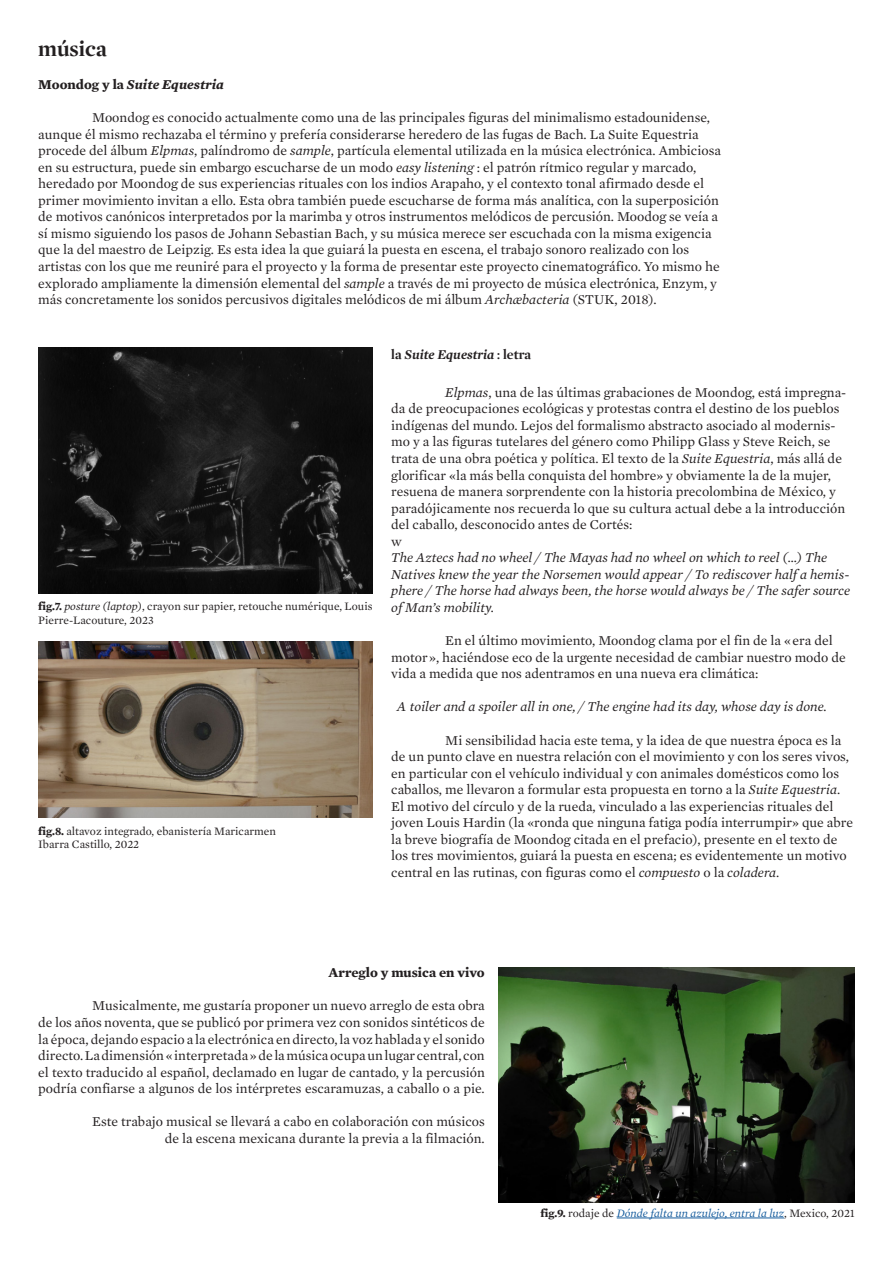
<style>
.page{position:relative;width:893px;height:1263px;background:#fff}
.page>*{position:absolute;margin:0;border:0;box-sizing:border-box;transform-origin:0 0}
.t1{font:700 22.5px "Mercury Display";color:#231f20}
.t2{font:13.8px/16.5px "Mercury Text G1 Roman";color:#231f20}
.t3{font:italic 13.8px/16.5px "Mercury Text G1";color:#231f20}
.t4{font:italic 700 13.8px "Mercury Text G1";color:#231f20}
.t5{font:italic 700 13.8px "Mercury Display";color:#231f20}
.t6{font:700 13.8px "Mercury Text G1";color:#231f20}
.t7{font:11.55px/13.8px "Mercury Text G1 Roman";color:#231f20}
.t8{font:italic 11.55px "Mercury Text G1";color:#175d9e}
.s1{font-style:normal}
.s2{font-family:"Mercury Text G1";font-style:italic}
.s3{font-family:"Mercury Text G2";font-weight:700}
.s4{font-family:"Mercury Text G2";font-weight:700;font-style:normal;color:#231f20}
.s5{font-family:"Mercury Text G1 Roman";font-style:normal;color:#231f20}
</style>
<div class="page">
<hr style="left:617px;top:1218px;width:167px;height:1px;background:#175d9e">
<img style="left:498px;top:967px;width:357px;height:235px">
<img style="left:38px;top:641px;width:334px;height:176px">
<img style="left:39px;top:348px;width:333px;height:246px">
<p class="t1" style="left:38px;top:35px;width:70px">música</p>
<p class="t4" style="left:38px;top:76px;width:187px"><span class="s1">Moondog y la</span> Suite Equestria</p>
<p class="t2" style="left:38px;top:109px;width:684px;text-indent:54px">Moondog es conocido actualmente como una de las principales figuras del minimalismo estadounidense, aunque él mismo rechazaba el término y prefería considerarse heredero de las fugas de Bach. La Suite Equestria procede del álbum <span class="s2">Elpmas</span>, palíndromo de <span class="s2">sample</span>, partícula elemental utilizada en la música electrónica. Ambiciosa en su estructura, puede sin embargo escucharse de un modo <span class="s2">easy listening</span> : el patrón rítmico regular y marcado, heredado por Moondog de sus experiencias rituales con los indios Arapaho, y el contexto tonal afirmado desde el primer movimiento invitan a ello. Esta obra también puede escucharse de forma más analítica, con la superposición de motivos canónicos interpretados por la marimba y otros instrumentos melódicos de percusión. Moodog se veía a sí mismo siguiendo los pasos de Johann Sebastian Bach, y su música merece ser escuchada con la misma exigencia que la del maestro de Leipzig. Es esta idea la que guiará la puesta en escena, el trabajo sonoro realizado con los artistas con los que me reuniré para el proyecto y la forma de presentar este proyecto cinematográfico. Yo mismo he explorado ampliamente la dimensión elemental del <span class="s2">sample</span> a través de mi proyecto de música electrónica, Enzym, y más concretamente los sonidos percusivos digitales melódicos de mi álbum <span class="s2">Archæbacteria</span> (STUK, 2018).</p>
<p class="t7" style="left:38px;top:599px;width:336px"><span class="s3">fig.7.</span> <span class="s2">posture (laptop)</span>, crayon sur papier, retouche numérique, Louis<br>Pierre-Lacouture, 2023</p>
<p class="t7" style="left:38px;top:824px;width:239px"><span class="s3">fig.8.</span> altavoz integrado, ebanistería Maricarmen<br>Ibarra Castillo, 2022</p>
<p class="t5" style="left:391px;top:346px;width:141px"><span class="s1">la</span> Suite Equestria <span class="s1">: letra</span></p>
<p class="t2" style="left:391px;top:384px;width:457px;text-indent:54px"><span class="s2">Elpmas</span>, una de las últimas grabaciones de Moondog, está impregna&shy;da de preocupaciones ecológicas y protestas contra el destino de los pueblos indígenas del mundo. Lejos del formalismo abstracto asociado al modernis&shy;mo y a las figuras tutelares del género como Philipp Glass y Steve Reich, se trata de una obra poética y política. El texto de la <span class="s2">Suite Equestria</span>, más allá de glorificar «la más bella conquista del hombre» y obviamente la de la mujer, resuena de manera sorprendente con la historia precolombina de México, y paradójicamente nos recuerda lo que su cultura actual debe a la introducción del caballo, desconocido antes de Cortés:</p>
<p class="t2" style="left:391px;top:533px;width:12px">w</p>
<p class="t3" style="left:391px;top:550px;width:460px">The Aztecs had no wheel / The Mayas had no wheel on which to reel (…) The Natives knew the year the Norsemen would appear / To rediscover half a hemis&shy;phere / The horse had always been, the horse would always be / The safer source of Man’s mobility.</p>
<p class="t2" style="left:391px;top:632px;width:456px;text-indent:54px">En el último movimiento, Moondog clama por el fin de la « era del motor », haciéndose eco de la urgente necesidad de cambiar nuestro modo de vida a medida que nos adentramos en una nueva era climática:</p>
<p class="t3" style="left:397px;top:699px;width:431px">A toiler and a spoiler all in one, / The engine had its day, whose day is done.</p>
<p class="t2" style="left:391px;top:732px;width:463px;text-indent:54px">Mi sensibilidad hacia este tema, y la idea de que nuestra época es la de un punto clave en nuestra relación con el movimiento y con los seres vivos, en particular con el vehículo individual y con animales domésticos como los caballos, me llevaron a formular esta propuesta en torno a la <span class="s2">Suite Equestria</span>.<br>El motivo del círculo y de la rueda, vinculado a las experiencias rituales del joven Louis Hardin (la «ronda que ninguna fatiga podía interrumpir» que abre la breve biografía de Moondog citada en el prefacio), presente en el texto de los tres movimientos, guiará la puesta en escena; es evidentemente un motivo central en las rutinas, con figuras como el <span class="s2">compuesto</span> o la <span class="s2">coladera</span>.</p>
<p class="t6" style="left:328px;top:964px;width:158px">Arreglo y musica en vivo</p>
<p class="t2" style="left:38px;top:998px;width:448px;text-align:justify;text-indent:54px">Musicalmente, me gustaría proponer un nuevo arreglo de esta obra de los años noventa, que se publicó por primera vez con sonidos sintéticos de la época, dejando espacio a la electrónica en directo, la voz hablada y el sonido directo. La dimensión « interpretada » de la música ocupa un lugar central, con el texto traducido al español, declamado en lugar de cantado, y la percusión podría confiarse a algunos de los intérpretes escaramuzas, a caballo o a pie.</p>
<p class="t2" style="left:92px;top:1113px;width:394px;text-align:right">Este trabajo musical se llevará a cabo en colaboración con músicos de la escena mexicana durante la previa a la filmación.</p>
<p class="t8" style="left:540px;top:1206px;width:316px"><span class="s4">fig.9.</span> <span class="s5">rodaje de</span> Dónde falta un azulejo, entra la luz<span class="s5">, Mexico, 2021</span></p>
</div>
